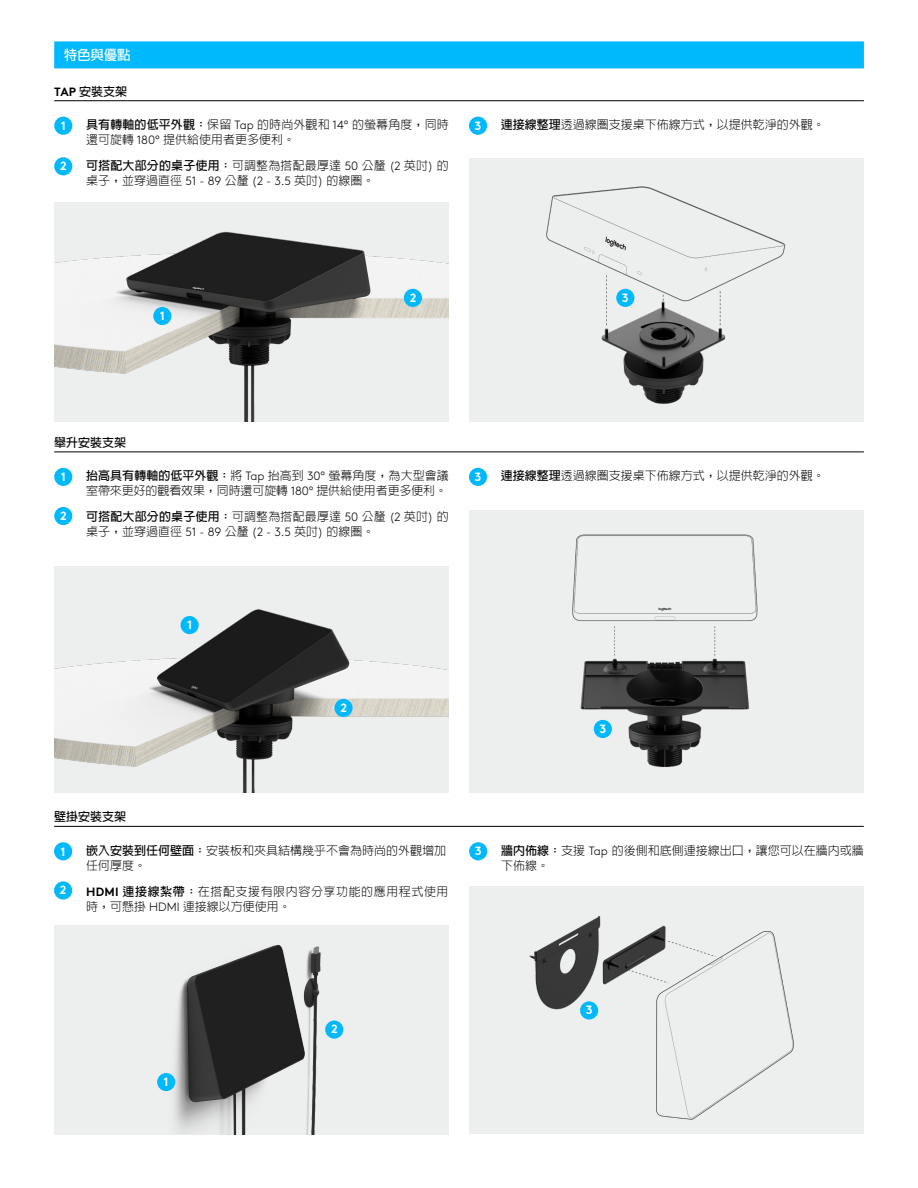
<style>
.page{position:relative;width:918px;height:1188px;background:#fff}
.page>*{position:absolute;margin:0;border:0;box-sizing:border-box;transform-origin:0 0}
.Feature_Title{font:700 13.5px "AR Hei B5";letter-spacing:-.015em;color:#fff}
.Body_Copy{font:300 12px/15px "AR Hei B5";color:#000}
.Body_Copy-2{font:300 12px/15px "AR Hei B5";letter-spacing:.045em;color:#000}
.Subheading_w__rule{font:700 12px "AR Hei B5";color:#000}
.Body_Copy-3{font:700 12px "Brown Std";color:#fff}
.s1{font-family:"Brown Std"}
.s2{font-weight:700}
.s3{font-family:"Brown Std";font-weight:700}
</style>
<div class="page">
<div style="left:54px;top:41px;width:810px;height:27px;background:#00b8fc"></div>
<hr style="left:54px;top:100px;width:810px;height:1px;background:#000">
<hr style="left:54px;top:452px;width:810px;height:1px;background:#000">
<div style="left:54px;top:117px;width:18px;height:18px;background:#00b8fc;border-radius:50%"></div>
<div style="left:54px;top:468px;width:18px;height:18px;background:#00b8fc;border-radius:50%"></div>
<div style="left:54px;top:157px;width:18px;height:18px;background:#00b8fc;border-radius:50%"></div>
<div style="left:54px;top:507px;width:18px;height:18px;background:#00b8fc;border-radius:50%"></div>
<div style="left:469px;top:117px;width:18px;height:18px;background:#00b8fc;border-radius:50%"></div>
<div style="left:469px;top:468px;width:18px;height:18px;background:#00b8fc;border-radius:50%"></div>
<img style="left:54px;top:202px;width:395px;height:220px">
<img style="left:54px;top:566px;width:395px;height:227px">
<img style="left:469px;top:158px;width:395px;height:264px">
<div style="left:469px;top:510px;width:395px;height:283px;background:#edeeee"></div>
<img style="left:572px;top:534px;width:186px;height:233px">
<div style="left:153px;top:307px;width:18px;height:18px;background:#00b8fc;border-radius:50%"></div>
<div style="left:181px;top:616px;width:18px;height:18px;background:#00b8fc;border-radius:50%"></div>
<div style="left:404px;top:289px;width:18px;height:18px;background:#00b8fc;border-radius:50%"></div>
<div style="left:334px;top:699px;width:19px;height:18px;background:#00b8fc;border-radius:50%"></div>
<div style="left:616px;top:289px;width:18px;height:18px;background:#00b8fc;border-radius:50%"></div>
<div style="left:594px;top:720px;width:18px;height:18px;background:#00b8fc;border-radius:50%"></div>
<hr style="left:54px;top:826px;width:810px;height:1px;background:#000">
<div style="left:54px;top:842px;width:18px;height:18px;background:#00b8fc;border-radius:50%"></div>
<div style="left:54px;top:881px;width:18px;height:19px;background:#00b8fc;border-radius:50%"></div>
<div style="left:469px;top:842px;width:18px;height:18px;background:#00b8fc;border-radius:50%"></div>
<div style="left:54px;top:925px;width:395px;height:209px;background:#edeeee"></div>
<img style="left:157px;top:944px;width:187px;height:190px">
<img style="left:469px;top:887px;width:395px;height:247px">
<div style="left:157px;top:1073px;width:18px;height:18px;background:#00b8fc;border-radius:50%"></div>
<div style="left:325px;top:1021px;width:18px;height:18px;background:#00b8fc;border-radius:50%"></div>
<div style="left:580px;top:1001px;width:18px;height:19px;background:#00b8fc;border-radius:50%"></div>
<p class="Feature_Title" style="left:64px;top:48px;width:68px">特色與優點</p>
<p class="Subheading_w__rule" style="left:54px;top:85px;width:74px"><span class="s1">TAP</span> 安裝支架</p>
<p class="Body_Copy-3" style="left:61px;top:118px;width:7px">1</p>
<p class="Body_Copy-3" style="left:60px;top:159px;width:8px">2</p>
<p class="Body_Copy" style="left:86px;top:117px;width:364px"><span class="s2">具有轉軸的低平外觀：</span>保留 <span class="s1">Tap</span> 的時尚外觀和 <span class="s1">14°</span> 的螢幕角度，同時還可旋轉 <span class="s1">180°</span> 提供給使用者更多便利。</p>
<p class="Body_Copy" style="left:86px;top:158px;width:364px"><span class="s2">可搭配大部分的桌子使用：</span>可調整為搭配最厚達 <span class="s1">50</span> 公釐 <span class="s1">(2</span> 英吋<span class="s1">)</span> 的桌子，並穿過直徑 <span class="s1">51 - 89</span> 公釐 <span class="s1">(2 - 3.5</span> 英吋<span class="s1">)</span> 的線圈。</p>
<p class="Body_Copy-3" style="left:475px;top:118px;width:8px">3</p>
<p class="Body_Copy" style="left:501px;top:117px;width:325px"><span class="s2">連接線整理</span>透過線圈支援桌下佈線方式，以提供乾淨的外觀。</p>
<p class="Body_Copy-3" style="left:160px;top:309px;width:7px">1</p>
<p class="Body_Copy-3" style="left:410px;top:290px;width:8px">2</p>
<p class="Body_Copy-3" style="left:622px;top:290px;width:8px">3</p>
<p class="Subheading_w__rule" style="left:54px;top:436px;width:73px">舉升安裝支架</p>
<p class="Body_Copy-3" style="left:61px;top:470px;width:7px">1</p>
<p class="Body_Copy-3" style="left:60px;top:508px;width:8px">2</p>
<p class="Body_Copy" style="left:86px;top:468px;width:364px"><span class="s2">抬高具有轉軸的低平外觀：</span>將 <span class="s1">Tap</span> 抬高到 <span class="s1">30°</span> 螢幕角度，為大型會議室帶來更好的觀看效果，同時還可旋轉 <span class="s1">180°</span> 提供給使用者更多便利。</p>
<p class="Body_Copy" style="left:86px;top:509px;width:364px"><span class="s2">可搭配大部分的桌子使用：</span>可調整為搭配最厚達 <span class="s1">50</span> 公釐 <span class="s1">(2</span> 英吋<span class="s1">)</span> 的桌子，並穿過直徑 <span class="s1">51 - 89</span> 公釐 <span class="s1">(2 - 3.5</span> 英吋<span class="s1">)</span> 的線圈。</p>
<p class="Body_Copy-3" style="left:475px;top:469px;width:8px">3</p>
<p class="Body_Copy" style="left:501px;top:468px;width:325px"><span class="s2">連接線整理</span>透過線圈支援桌下佈線方式，以提供乾淨的外觀。</p>
<p class="Body_Copy-3" style="left:187px;top:618px;width:7px">1</p>
<p class="Body_Copy-3" style="left:340px;top:700px;width:8px">2</p>
<p class="Body_Copy-3" style="left:599px;top:721px;width:8px">3</p>
<p class="Subheading_w__rule" style="left:54px;top:811px;width:73px">壁掛安裝支架</p>
<p class="Body_Copy-3" style="left:61px;top:844px;width:7px">1</p>
<p class="Body_Copy-3" style="left:60px;top:883px;width:8px">2</p>
<p class="Body_Copy" style="left:86px;top:843px;width:361px"><span class="s2">嵌入安裝到任何壁面：</span>安裝板和夾具結構幾乎不會為時尚的外觀增加任何厚度。</p>
<p class="Body_Copy-2" style="left:86px;top:883px;width:364px"><span class="s3">HDMI</span> <span class="s2">連接線紮帶：</span>在搭配支援有限內容分享功能的應用程式使用時，可懸掛 <span class="s1">HDMI</span> 連接線以方便使用。</p>
<p class="Body_Copy-3" style="left:475px;top:844px;width:8px">3</p>
<p class="Body_Copy" style="left:501px;top:843px;width:364px"><span class="s2">牆內佈線：</span>支援 <span class="s1">Tap</span> 的後側和底側連接線出口，讓您可以在牆內或牆下佈線。</p>
<p class="Body_Copy-3" style="left:164px;top:1075px;width:7px">1</p>
<p class="Body_Copy-3" style="left:331px;top:1022px;width:8px">2</p>
<p class="Body_Copy-3" style="left:586px;top:1003px;width:8px">3</p>
</div>
